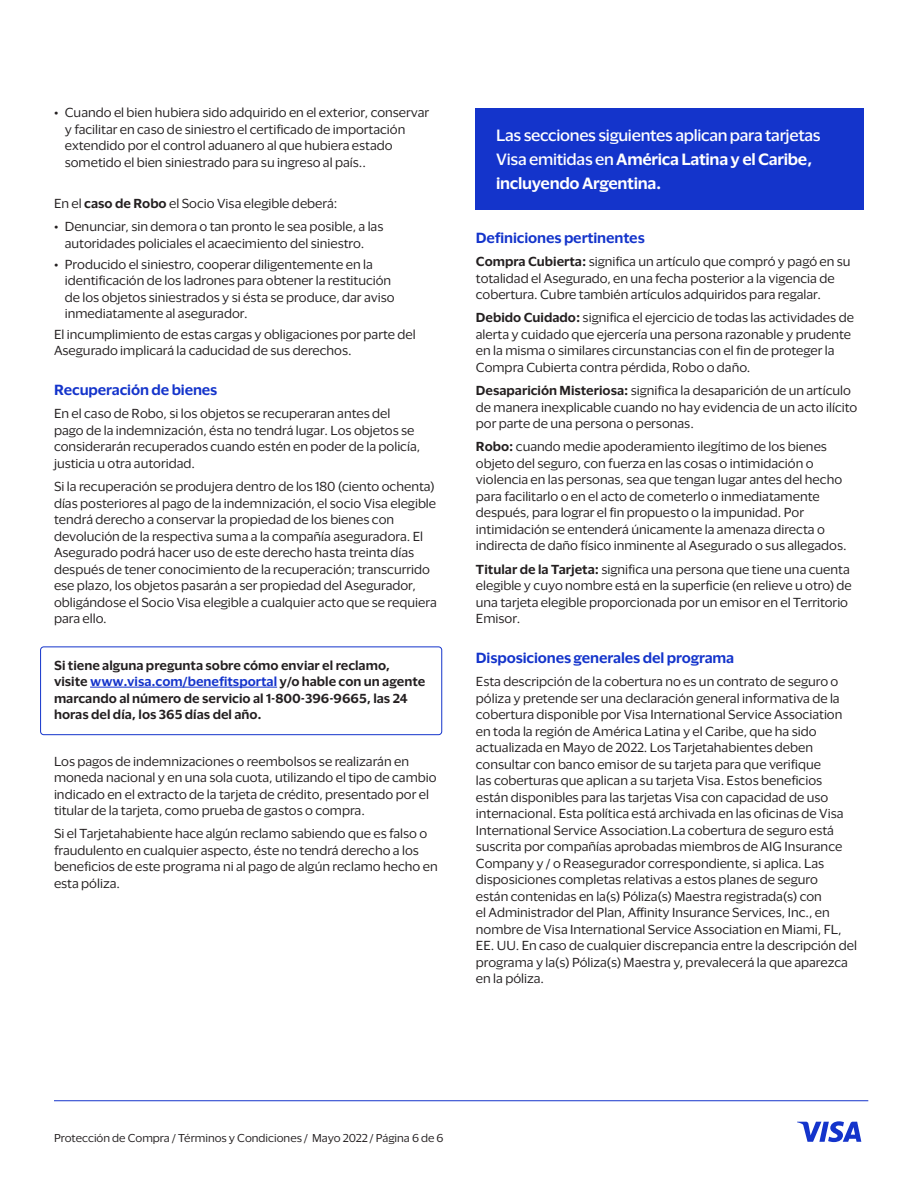
<style>
.page{position:relative;width:918px;height:1188px;background:#fff}
.page>*{position:absolute;margin:0;border:0;box-sizing:border-box;transform-origin:0 0}
.Intro_text{font:500 15px/24px "Visa Dialect";letter-spacing:-.02em;color:#fff}
.Subtitle{font:600 13.5px "Visa Dialect";letter-spacing:-.01em;color:#1434cb}
.copy{font:12px/16.5px "Visa Dialect";color:#231f20}
.copy-2{font:600 12px/16.5px "Visa Dialect";color:#231f20}
.t1{font:10.5px "Visa Dialect";color:#231f20}
.s1{font-weight:600}
.s2{color:#1434cb}
</style>
<div class="page">
<hr style="left:54px;top:1100px;width:814px;height:1px;background:#1434cb">
<svg style="left:797px;top:1121px;width:64px;height:21px"></svg>
<hr style="left:90px;top:687px;width:187px;height:1px;background:#1434cb">
<div style="left:476px;top:108px;width:388px;height:102px;background:#1434cb"></div>
<div style="left:40px;top:646px;width:402px;height:89px;border:1px solid #1434cb;border-radius:3px"></div>
<p class="copy" style="left:65px;top:104px;width:366px;text-indent:-11px">• Cuando el bien hubiera sido adquirido en el exterior, conservar y facilitar en caso de siniestro el certificado de importación extendido por el control aduanero al que hubiera estado sometido el bien siniestrado para su ingreso al país..</p>
<p class="copy" style="left:54px;top:194px;width:285px">En el <span class="s1">caso de Robo</span> el Socio Visa elegible deberá:</p>
<p class="copy" style="left:65px;top:218px;width:320px;text-indent:-11px">• Denunciar, sin demora o tan pronto le sea posible, a las autoridades policiales el acaecimiento del siniestro.</p>
<p class="copy" style="left:65px;top:255px;width:331px;text-indent:-11px">• Producido el siniestro, cooperar diligentemente en la identificación de los ladrones para obtener la restitución de los objetos siniestrados y si ésta se produce, dar aviso inmediatamente al asegurador.</p>
<p class="copy" style="left:54px;top:325px;width:363px">El incumplimiento de estas cargas y obligaciones por parte del<br>Asegurado implicará la caducidad de sus derechos.</p>
<p class="Subtitle" style="left:54px;top:379px;width:165px">Recuperación de bienes</p>
<p class="copy" style="left:54px;top:405px;width:368px">En el caso de Robo, si los objetos se recuperaran antes del pago de la indemnización, ésta no tendrá lugar. Los objetos se considerarán recuperados cuando estén en poder de la policía, justicia u otra autoridad.</p>
<p class="copy" style="left:54px;top:478px;width:384px">Si la recuperación se produjera dentro de los 180 (ciento ochenta) días posteriores al pago de la indemnización, el socio Visa elegible tendrá derecho a conservar la propiedad de los bienes con devolución de la respectiva suma a la compañía aseguradora. El Asegurado podrá hacer uso de este derecho hasta treinta días después de tener conocimiento de la recuperación; transcurrido ese plazo, los objetos pasarán a ser propiedad del Asegurador, obligándose el Socio Visa elegible a cualquier acto que se requiera para ello.</p>
<p class="copy-2" style="left:54px;top:656px;width:373px">Si tiene alguna pregunta sobre cómo enviar el reclamo, visite <span class="s2">www.visa.com/benefitsportal</span> y/o hable con un agente marcando al número de servicio al 1-800-396-9665, las 24 horas del día, los 365 días del año.</p>
<p class="copy" style="left:54px;top:752px;width:384px">Los pagos de indemnizaciones o reembolsos se realizarán en moneda nacional y en una sola cuota, utilizando el tipo de cambio indicado en el extracto de la tarjeta de crédito, presentado por el titular de la tarjeta, como prueba de gastos o compra.</p>
<p class="copy" style="left:54px;top:825px;width:385px">Si el Tarjetahabiente hace algún reclamo sabiendo que es falso o fraudulento en cualquier aspecto, éste no tendrá derecho a los beneficios de este programa ni al pago de algún reclamo hecho en esta póliza.</p>
<p class="Intro_text" style="left:496px;top:122px;width:326px">Las secciones siguientes aplican para tarjetas<br>Visa emitidas en <span class="s1">América Latina y el Caribe, incluyendo Argentina.</span></p>
<p class="Subtitle" style="left:476px;top:227px;width:170px">Definiciones pertinentes</p>
<p class="copy" style="left:476px;top:252px;width:376px"><span class="s1">Compra Cubierta:</span> significa un artículo que compró y pagó en su totalidad el Asegurado, en una fecha posterior a la vigencia de cobertura. Cubre también artículos adquiridos para regalar.</p>
<p class="copy" style="left:476px;top:309px;width:380px"><span class="s1">Debido Cuidado:</span> significa el ejercicio de todas las actividades de alerta y cuidado que ejercería una persona razonable y prudente en la misma o similares circunstancias con el fin de proteger la Compra Cubierta contra pérdida, Robo o daño.</p>
<p class="copy" style="left:476px;top:381px;width:383px"><span class="s1">Desaparición Misteriosa:</span> significa la desaparición de un artículo de manera inexplicable cuando no hay evidencia de un acto ilícito por parte de una persona o personas.</p>
<p class="copy" style="left:476px;top:438px;width:372px"><span class="s1">Robo:</span> cuando medie apoderamiento ilegítimo de los bienes objeto del seguro, con fuerza en las cosas o intimidación o violencia en las personas, sea que tengan lugar antes del hecho para facilitarlo o en el acto de cometerlo o inmediatamente después, para lograr el fin propuesto o la impunidad. Por intimidación se entenderá únicamente la amenaza directa o indirecta de daño físico inminente al Asegurado o sus allegados.</p>
<p class="copy" style="left:476px;top:560px;width:378px"><span class="s1">Titular de la Tarjeta:</span> significa una persona que tiene una cuenta elegible y cuyo nombre está en la superficie (en relieve u otro) de una tarjeta elegible proporcionada por un emisor en el Territorio Emisor.</p>
<p class="Subtitle" style="left:476px;top:647px;width:260px">Disposiciones generales del programa</p>
<p class="copy" style="left:476px;top:672px;width:383px">Esta descripción de la cobertura no es un contrato de seguro o póliza y pretende ser una declaración general informativa de la cobertura disponible por Visa International Service Association en toda la región de América Latina y el Caribe, que ha sido actualizada en Mayo de 2022. Los Tarjetahabientes deben consultar con banco emisor de su tarjeta para que verifique<br>las coberturas que aplican a su tarjeta Visa. Estos beneficios están disponibles para las tarjetas Visa con capacidad de uso internacional. Esta política está archivada en las oficinas de Visa International Service Association.La cobertura de seguro está suscrita por compañías aprobadas miembros de AIG Insurance Company y / o Reasegurador correspondiente, si aplica. Las disposiciones completas relativas a estos planes de seguro<br>están contenidas en la(s) Póliza(s) Maestra registrada(s) con<br>el Administrador del Plan, Affinity Insurance Services, Inc., en nombre de Visa International Service Association en Miami, FL, EE. UU. En caso de cualquier discrepancia entre la descripción del programa y la(s) Póliza(s) Maestra y, prevalecerá la que aparezca en la póliza.</p>
<p class="t1" style="left:54px;top:1130px;width:391px">Protección de Compra / Términos y Condiciones / Mayo 2022 / Página 6 de 6</p>
</div>
